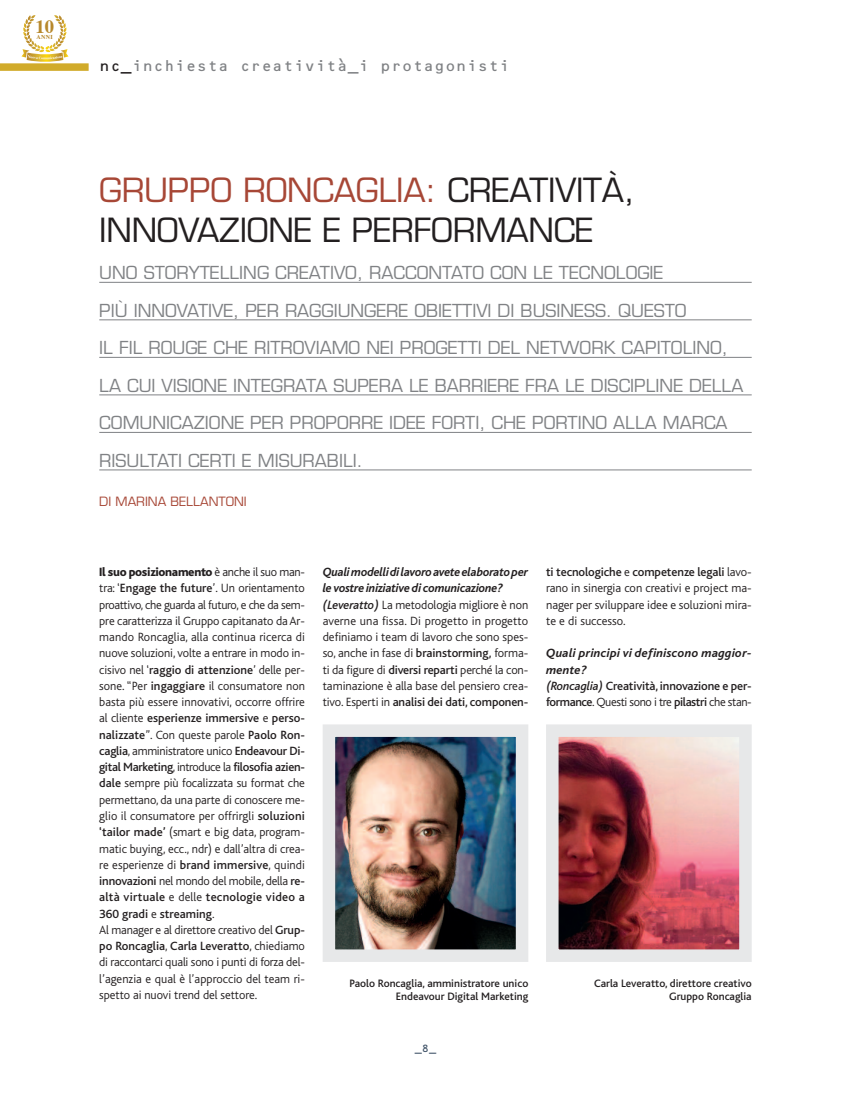
<style>
.page{position:relative;width:851px;height:1099px;background:#fff}
.page>*{position:absolute;margin:0;border:0;box-sizing:border-box;transform-origin:0 0}
.t1{font:32.5px/40px "Eurostile";letter-spacing:-.005em;color:#231f20}
.t2{font:700 18.62px "Times";color:#b7882c}
.t3{font:17.5px/37.5px "Eurostile";color:#808285}
.t4{font:15px "Microscan B";color:#808285}
.t5{font:300 12.5px/16.2px "Bliss";letter-spacing:-.005em;color:#231f20}
.t6{font:500 12.5px/16.2px "Bliss";letter-spacing:-.015em;color:#231f20}
.t7{font:12.5px "Eurostile";color:#a74736}
.t8{font:500 11.25px/12.5px "Bliss";color:#231f20;text-align:right}
.t9{font:10px "Microscan B";color:#3d5065}
.t10{font:700 6px "Times";color:#b7882c}
.s1{color:#231f20}
.s2{color:#a74736}
.s3{font-weight:800}
.s4{font-weight:500}
.s5{font-weight:700;font-style:italic}
.s6{font-weight:500;font-style:italic}
.s7{font-style:italic}
.s8{font-weight:300}
</style>
<div class="page">
<div style="left:0;top:63px;width:89px;height:8px;background:#d1ab2a"></div>
<svg style="left:21px;top:15px;width:47px;height:47px"></svg>
<hr style="left:99px;top:282px;width:652px;height:1px;background:#808285">
<hr style="left:99px;top:319px;width:652px;height:1px;background:#808285">
<hr style="left:99px;top:357px;width:652px;height:1px;background:#808285">
<hr style="left:99px;top:394px;width:652px;height:1px;background:#808285">
<hr style="left:99px;top:432px;width:652px;height:1px;background:#808285">
<hr style="left:99px;top:469px;width:652px;height:1px;background:#808285">
<img style="left:335px;top:737px;width:180px;height:211px">
<div style="left:322px;top:724px;width:206px;height:237px;border:12px solid #e7e8e9"></div>
<img style="left:559px;top:737px;width:179px;height:211px">
<div style="left:546px;top:724px;width:205px;height:237px;border:12px solid #e7e8e9"></div>
<h2 class="t2" style="left:36px;top:19px;width:20px">10</h2>
<p class="t10" style="left:37px;top:35px;width:18px">ANNI</p>
<p class="t4" style="left:99px;top:57px;width:412px"><span class="s1">nc_</span>inchiesta creatività_i protagonisti</p>
<h1 class="t1" style="left:99px;top:173px;width:537px"><span class="s2">GRUPPO RONCAGLIA:</span> CREATIVITÀ,<br>INNOVAZIONE E PERFORMANCE</h1>
<p class="t3" style="left:99px;top:256px;width:645px">UNO STORYTELLING CREATIVO, RACCONTATO CON LE TECNOLOGIE<br>PIÙ INNOVATIVE, PER RAGGIUNGERE OBIETTIVI DI BUSINESS. QUESTO<br>IL FIL ROUGE CHE RITROVIAMO NEI PROGETTI DEL NETWORK CAPITOLINO, LA CUI VISIONE INTEGRATA SUPERA LE BARRIERE FRA LE DISCIPLINE DELLA COMUNICAZIONE PER PROPORRE IDEE FORTI, CHE PORTINO ALLA MARCA RISULTATI CERTI E MISURABILI.</p>
<p class="t7" style="left:99px;top:496px;width:149px">DI MARINA BELLANTONI</p>
<p class="t5" style="left:99px;top:565px;width:207px"><span class="s3">Il suo posizionamento</span> è anche il suo man&shy;tra: ‘<span class="s4">Engage the future</span>’. Un orientamento proattivo, che guarda al futuro, e che da sem&shy;pre caratterizza il Gruppo capitanato daAr&shy;mando Roncaglia, alla continua ricerca di nuove soluzioni, volte a entrare in modo in&shy;cisivo nel ‘<span class="s4">raggio di attenzione</span>’ delle per&shy;sone. “Per <span class="s4">ingaggiare</span> il consumatore non basta più essere innovativi, occorre offrire al cliente <span class="s4">esperienze immersive</span> e <span class="s4">perso&shy;nalizzate</span>”. Con queste parole <span class="s4">Paolo Ron&shy;caglia</span>, amministratore unico <span class="s4">Endeavour Di&shy;gital Marketing</span>, introduce la <span class="s4">filosofia azien&shy;dale</span> sempre più focalizzata su format che permettano, da una parte di conoscere me&shy;glio il consumatore per offrirgli <span class="s4">soluzioni ‘tailor made’</span> (smart e big data, program&shy;matic buying, ecc., ndr) e dall’altra di crea&shy;re esperienze di <span class="s4">brand immersive</span>, quindi <span class="s4">innovazioni</span> nel mondo del mobile, della <span class="s4">re&shy;altà virtuale</span> e delle <span class="s4">tecnologie video a 360 gradi</span> e <span class="s4">streaming</span>.<br>Al manager e al direttore creativo del <span class="s4">Grup&shy;po Roncaglia</span>, <span class="s4">Carla Leveratto</span>, chiediamo di raccontarci quali sono i punti di forza del&shy;l’agenzia e qual è l’approccio del team ri&shy;spetto ai nuovi trend del settore.</p>
<p class="t5" style="left:322px;top:565px;width:207px"><span class="s5">Qualimodellidilavoroaveteelaboratoper le vostre iniziative di comunicazione? </span><span class="s6">(Leveratto)</span> La metodologia migliore è non averne una fissa. Di progetto in progetto definiamo i team di lavoro che sono spes&shy;so, anche in fase di <span class="s4">brainstorming,</span> forma&shy;ti da figure di <span class="s4">diversi reparti</span> perché la con&shy;taminazione è alla base del pensiero crea&shy;tivo. Esperti in <span class="s4">analisi dei dati, componen-</span></p>
<p class="t5" style="left:546px;top:565px;width:207px;text-align:justify"><span class="s4">ti tecnologiche</span> e <span class="s4">competenze legali</span> lavo&shy;rano in sinergia con creativi e project ma&shy;nager per sviluppare idee e soluzioni mira&shy;te e di successo.</p>
<p class="t6" style="left:546px;top:646px;width:207px"><span class="s5">Quali principi vi definiscono maggior&shy;mente?<br></span><span class="s7">(Roncaglia)</span> Creatività, innovazione e per&shy;formance<span class="s8">. Questi sono i tre</span> pilastri <span class="s8">che stan-</span></p>
<p class="t8" style="left:349px;top:978px;width:180px">Paolo Roncaglia, amministratore unico<br>Endeavour Digital Marketing</p>
<p class="t8" style="left:594px;top:978px;width:159px">Carla Leveratto, direttore creativo<br>Gruppo Roncaglia</p>
<p class="t9" style="left:414px;top:1042px;width:23px">_8_</p>
</div>
